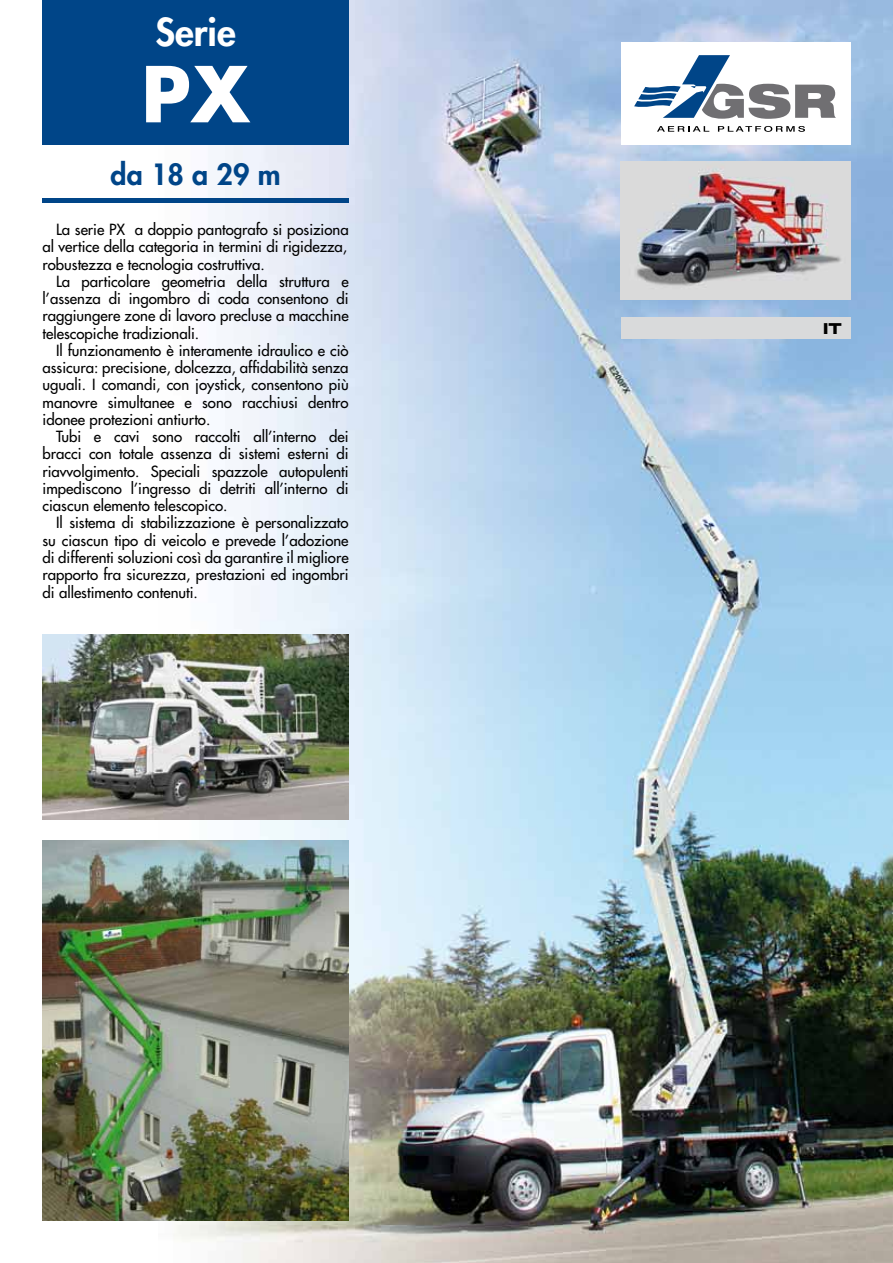
<style>
.page{position:relative;width:893px;height:1263px;background:#fff}
.page>*{position:absolute;margin:0;border:0;box-sizing:border-box;transform-origin:0 0}
.t1{font:700 74.85px "Futura Std";color:#fff}
.t2{font:800 37.5px "Futura Std";color:#fff}
.t3{font:800 28.5px "Futura Std";color:#004588}
.t4{font:500 15px/17.2px "Futura Std";color:#000;text-align:justify}
.t5{font:15px "Eurostile LT Std Bold Ex 2";color:#000}
</style>
<div class="page">
<img style="left:158px;top:0;width:735px;height:1263px">
<img style="left:43px;top:840px;width:306px;height:380px">
<img style="left:621px;top:162px;width:229px;height:137px">
<img style="left:43px;top:634px;width:306px;height:186px">
<div style="left:621px;top:43px;width:229px;height:102px;background:#fff"></div>
<svg style="left:634px;top:55px;width:202px;height:64px"></svg>
<svg style="left:657px;top:126px;width:52px;height:6px"></svg>
<svg style="left:718px;top:126px;width:87px;height:6px"></svg>
<div style="left:621px;top:317px;width:229px;height:22px;background:#d9dadb"></div>
<div style="left:43px;top:0;width:306px;height:145px;background:#004588"></div>
<hr style="left:43px;top:198px;width:306px;height:4px;background:#004588">
<h2 class="t2" style="left:155px;top:9px;width:82px">Serie</h2>
<h1 class="t1" style="left:141px;top:44px;width:110px">PX</h1>
<h3 class="t3" style="left:111px;top:157px;width:172px">da 18 a 29 m</h3>
<p class="t4" style="left:43px;top:221px;width:308px;text-indent:14px">La serie PX a doppio pantografo si posiziona al vertice della categoria in termini di rigidezza, robustezza e tecnologia costruttiva.</p>
<p class="t4" style="left:43px;top:273px;width:308px;text-indent:14px">La particolare geometria della struttura e l’assenza di ingombro di coda consentono di raggiungere zone di lavoro precluse a macchine telescopiche tradizionali.</p>
<p class="t4" style="left:43px;top:342px;width:308px;text-indent:14px">Il funzionamento è interamente idraulico e ciò assicura: precisione, dolcezza, affidabilità senza uguali. I comandi, con joystick, consentono più manovre simultanee e sono racchiusi dentro idonee protezioni antiurto.</p>
<p class="t4" style="left:43px;top:428px;width:308px;text-indent:14px">Tubi e cavi sono raccolti all’interno dei bracci con totale assenza di sistemi esterni di riavvolgimento. Speciali spazzole autopulenti impediscono l’ingresso di detriti all’interno di ciascun elemento telescopico.</p>
<p class="t4" style="left:43px;top:514px;width:308px;text-indent:14px">Il sistema di stabilizzazione è personalizzato su ciascun tipo di veicolo e prevede l’adozione di differenti soluzioni così da garantire il migliore rapporto fra sicurezza, prestazioni ed ingombri di allestimento contenuti.</p>
<p class="t5" style="left:823px;top:318px;width:21px">IT</p>
</div>
